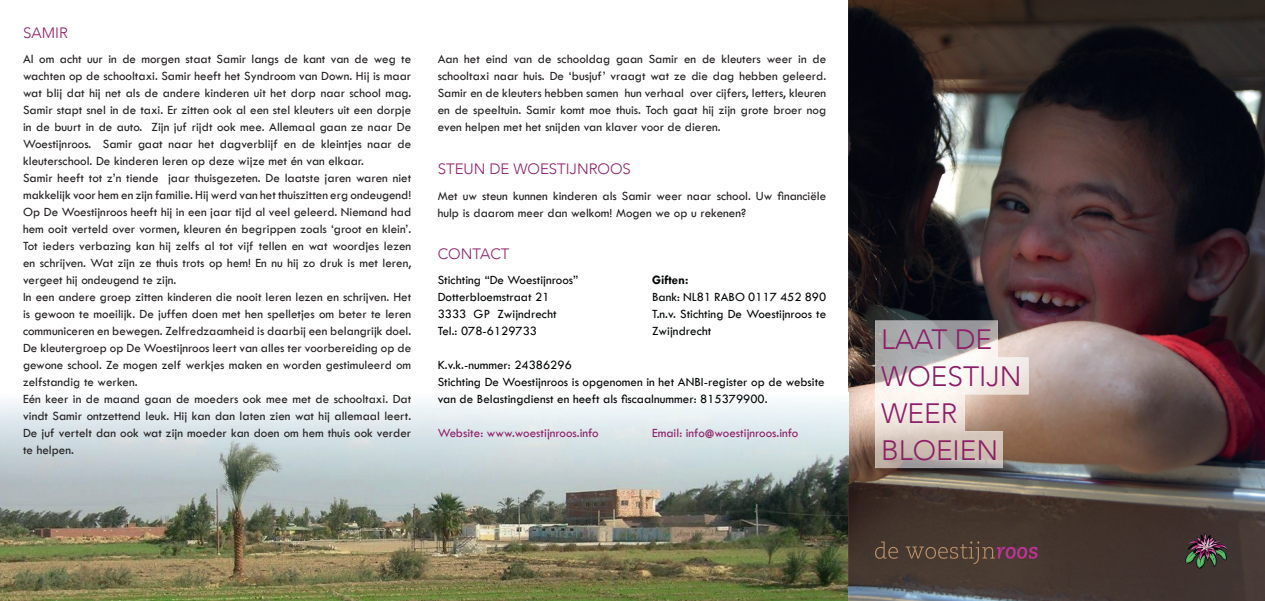
<style>
.page{position:relative;width:1265px;height:601px;background:#fff}
.page>*{position:absolute;margin:0;border:0;box-sizing:border-box;transform-origin:0 0}
.t1{font:300 28px/36.8px "Avenir";color:#8e1e67}
.t2{font:300 15px "Avenir";color:#8e1e67}
.t3{font:13px/17px "Tw Cen";color:#231f20}
.t4{font:13px/17px "Tw Cen";color:#030505}
.t5{font:13px "Tw Cen";color:#8e1e67}
.t6{font:700 13px "Tw Cen";color:#030505}
.s1{font-family:"Verdana";font-weight:700;font-size:10px}
</style>
<div class="page">
<img style="left:848px;top:0;width:416px;height:601px">
<svg style="left:1185px;top:533px;width:42px;height:36px;background:#4c4441"></svg>
<svg style="left:875px;top:542px;width:23px;height:17px"></svg>
<svg style="left:905px;top:541px;width:132px;height:23px;background:#5a413d"></svg>
<img style="left:875px;top:321px;width:153px;height:147px">
<img style="left:0;top:482px;width:848px;height:119px">
<img style="left:0;top:400px;width:848px;height:82px">
<p class="t2" style="left:23px;top:24px;width:46px">SAMIR</p>
<p class="t3" style="left:23px;top:51px;width:389px">Al om acht uur in de morgen staat Samir langs de kant van de weg te wachten op de schooltaxi. Samir heeft het Syndroom van Down. Hij is maar wat blij dat hij net als de andere kinderen uit het dorp naar school mag.<br>Samir stapt snel in de taxi. Er zitten ook al een stel kleuters uit een dorpje in de buurt in de auto. Zijn juf rijdt ook mee. Allemaal gaan ze naar De Woestijnroos. Samir gaat naar het dagverblijf en de kleintjes naar de kleuterschool. De kinderen leren op deze wijze met én van elkaar.<br>Samir heeft tot z’n tiende jaar thuisgezeten. De laatste jaren waren niet makkelijk voor hem en zijn familie. Hij werd van het thuiszitten erg ondeugend!<br>Op De Woestijnroos heeft hij in een jaar tijd al veel geleerd. Niemand had hem ooit verteld over vormen, kleuren én begrippen zoals ‘groot en klein’.<br>Tot ieders verbazing kan hij zelfs al tot vijf tellen en wat woordjes lezen en schrijven. Wat zijn ze thuis trots op hem! En nu hij zo druk is met leren, vergeet hij ondeugend te zijn.<br>In een andere groep zitten kinderen die nooit leren lezen en schrijven. Het is gewoon te moeilijk. De juffen doen met hen spelletjes om beter te leren communiceren en bewegen. Zelfredzaamheid is daarbij een belangrijk doel.<br>De kleutergroep op De Woestijnroos leert van alles ter voorbereiding op de gewone school. Ze mogen zelf werkjes maken en worden gestimuleerd om zelfstandig te werken.<br>Eén keer in de maand gaan de moeders ook mee met de schooltaxi. Dat vindt Samir ontzettend leuk. Hij kan dan laten zien wat hij allemaal leert.<br>De juf vertelt dan ook wat zijn moeder kan doen om hem thuis ook verder te helpen.</p>
<p class="t3" style="left:437px;top:51px;width:390px;text-align:justify">Aan het eind van de schooldag gaan Samir en de kleuters weer in de schooltaxi naar huis. De ‘busjuf’ vraagt wat ze die dag hebben geleerd.<br>Samir en de kleuters hebben samen hun verhaal over cijfers, letters, kleuren en de speeltuin. Samir komt moe thuis. Toch gaat hij zijn grote broer nog even helpen met het snijden van klaver voor de dieren.</p>
<p class="t2" style="left:437px;top:160px;width:195px">STEUN DE WOESTIJNROOS</p>
<p class="t3" style="left:437px;top:187px;width:390px">Met uw steun kunnen kinderen als Samir weer naar school. Uw financiële hulp is daarom meer dan welkom! Mogen we op u rekenen?</p>
<p class="t2" style="left:437px;top:245px;width:73px">CONTACT</p>
<p class="t4" style="left:437px;top:272px;width:142px">Stichting “De Woestijnroos”<br>Dotterbloemstraat 21<br>3333 GP Zwijndrecht<br>Tel.: 078-6129733</p>
<p class="t4" style="left:437px;top:357px;width:136px">K.v.k.-nummer: 24386296</p>
<p class="t6" style="left:652px;top:272px;width:38px">Giften:</p>
<p class="t4" style="left:652px;top:289px;width:176px;text-align:justify">Bank: NL81 RABO 0117 452 890<br>T.n.v. Stichting De Woestijnroos te Zwijndrecht</p>
<p class="t4" style="left:437px;top:374px;width:388px">Stichting De Woestijnroos is opgenomen in het ANBI-register op de website van de Belastingdienst en heeft als fiscaalnummer: 815379900.</p>
<p class="t5" style="left:437px;top:425px;width:162px">Website: www.woestijnroos.info</p>
<p class="t5" style="left:652px;top:425px;width:148px">Email: info<span class="s1">@</span>woestijnroos.info</p>
<h1 class="t1" style="left:880px;top:321px;width:142px">LAAT DE<br>WOESTIJN<br>WEER<br>BLOEIEN</h1>
</div>
